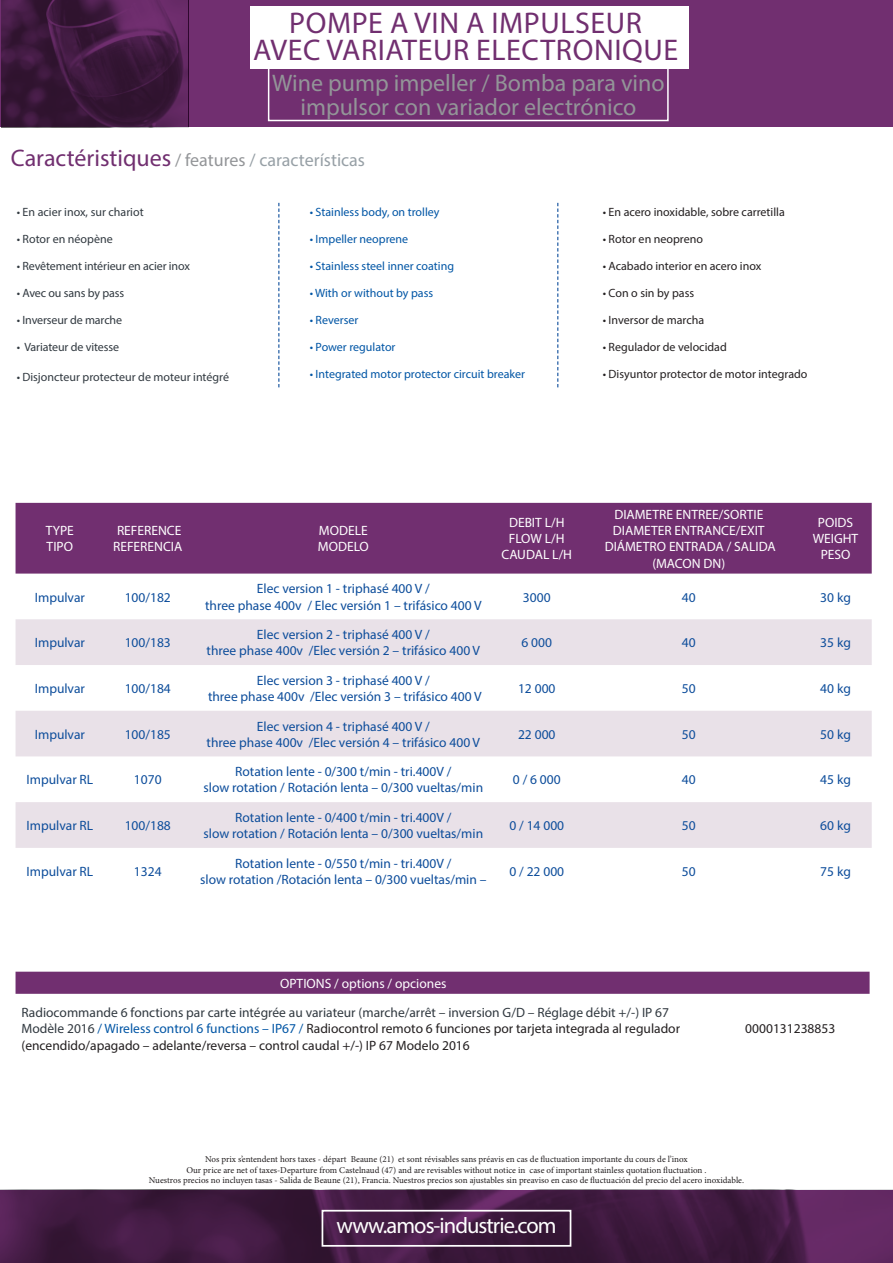
<style>
.page{position:relative;width:893px;height:1263px;background:#fff}
.page>*{position:absolute;margin:0;border:0;box-sizing:border-box;transform-origin:0 0}
.t1{font:30px "Myriad Pro";letter-spacing:.02em;color:#712f70}
.t2{font:24px/24px "Myriad Pro";color:#939598;text-align:center}
.t3{font:24px "Myriad Pro";color:#712f70}
.t4{font:22.5px "Myriad Pro";letter-spacing:-.045em;color:#fff}
.t5{font:13.5px "Myriad Pro";color:#0d4d9b}
.t6{font:13.5px/16.2px "Myriad Pro";color:#231f20}
.t7{font:13.5px "Myriad Pro";color:#fff}
.t8{font:12px "Myriad Pro";color:#231f20}
.t9{font:12px "Myriad Pro";letter-spacing:-.01em;color:#313940}
.t10{font:12px "Myriad Pro";color:#0155a5}
.t11{font:9px "Minion Pro";color:#231f20}
.s1{font-size:18px;color:#939598}
.s2{font-size:18px;color:#97a0a6}
.s3{color:#313940}
.s4{color:#0155a5}
</style>
<div class="page">
<svg style="left:0;top:1190px;width:893px;height:73px;fill:#401a41"></svg>
<div style="left:322px;top:1210px;width:249px;height:37px;border:2px solid #fff"></div>
<div style="left:189px;top:0;width:704px;height:127px;background:#712f70"></div>
<div style="left:268px;top:68px;width:401px;height:53px;border:2px solid #fff"></div>
<div style="left:250px;top:7px;width:439px;height:62px;background:#fff"></div>
<svg style="left:0;top:0;width:189px;height:127px"></svg>
<svg style="left:278px;top:203px;width:1px;height:184px"></svg>
<svg style="left:557px;top:203px;width:1px;height:184px"></svg>
<div style="left:16px;top:503px;width:856px;height:71px;background:#712f70"></div>
<svg style="left:16px;top:619px;width:856px;height:229px;fill:#e9e1e8"></svg>
<div style="left:16px;top:972px;width:854px;height:22px;background:#712f70"></div>
<p class="t1" style="left:289px;top:4px;width:354px">POMPE A VIN A IMPULSEUR</p>
<p class="t1" style="left:253px;top:31px;width:427px">AVEC VARIATEUR ELECTRONIQUE</p>
<p class="t2" style="left:272px;top:70px;width:394px">Wine pump impeller / Bomba para vino impulsor con variador electrónico</p>
<p class="t3" style="left:11px;top:143px;width:356px">Caractéristiques <span class="s1">/ features</span> <span class="s2">/ características</span></p>
<p class="t9" style="left:17px;top:204px;width:128px">• En acier inox, sur chariot</p>
<p class="t9" style="left:17px;top:231px;width:97px">• Rotor en néopène</p>
<p class="t9" style="left:17px;top:258px;width:175px">• Revêtement intérieur en acier inox</p>
<p class="t9" style="left:17px;top:285px;width:109px">• Avec ou sans by pass</p>
<p class="t9" style="left:17px;top:312px;width:107px">• Inverseur de marche</p>
<p class="t9" style="left:17px;top:339px;width:104px">• Variateur de vitesse</p>
<p class="t9" style="left:17px;top:369px;width:214px">• Disjoncteur protecteur de moteur intégré</p>
<p class="t10" style="left:310px;top:204px;width:131px">• Stainless body, on trolley</p>
<p class="t10" style="left:310px;top:231px;width:100px">• Impeller neoprene</p>
<p class="t10" style="left:310px;top:258px;width:146px">• Stainless steel inner coating</p>
<p class="t10" style="left:310px;top:285px;width:125px">• With or without by pass</p>
<p class="t10" style="left:310px;top:312px;width:50px">• Reverser</p>
<p class="t10" style="left:310px;top:339px;width:87px">• Power regulator</p>
<p class="t10" style="left:310px;top:366px;width:217px">• Integrated motor protector circuit breaker</p>
<p class="t8" style="left:603px;top:204px;width:184px">• En acero inoxidable, sobre carretilla</p>
<p class="t8" style="left:603px;top:231px;width:102px">• Rotor en neopreno</p>
<p class="t8" style="left:603px;top:258px;width:160px">• Acabado interior en acero inox</p>
<p class="t8" style="left:603px;top:285px;width:93px">• Con o sin by pass</p>
<p class="t8" style="left:603px;top:312px;width:103px">• Inversor de marcha</p>
<p class="t8" style="left:603px;top:339px;width:126px">• Regulador de velocidad</p>
<p class="t8" style="left:603px;top:366px;width:206px">• Disyuntor protector de motor integrado</p>
<p class="t7" style="left:46px;top:522px;width:30px">TYPE</p>
<p class="t7" style="left:47px;top:538px;width:28px">TIPO</p>
<p class="t7" style="left:117px;top:522px;width:66px">REFERENCE</p>
<p class="t7" style="left:113px;top:538px;width:71px">REFERENCIA</p>
<p class="t7" style="left:319px;top:522px;width:50px">MODELE</p>
<p class="t7" style="left:318px;top:538px;width:52px">MODELO</p>
<p class="t7" style="left:509px;top:514px;width:57px">DEBIT L/H</p>
<p class="t7" style="left:509px;top:530px;width:57px">FLOW L/H</p>
<p class="t7" style="left:501px;top:547px;width:72px">CAUDAL L/H</p>
<p class="t7" style="left:614px;top:506px;width:150px">DIAMETRE ENTREE/SORTIE</p>
<p class="t7" style="left:613px;top:522px;width:153px">DIAMETER ENTRANCE/EXIT</p>
<p class="t7" style="left:605px;top:538px;width:173px">DIÁMETRO ENTRADA / SALIDA</p>
<p class="t7" style="left:652px;top:555px;width:74px">(MACON DN)</p>
<p class="t7" style="left:818px;top:514px;width:37px">POIDS</p>
<p class="t7" style="left:813px;top:530px;width:47px">WEIGHT</p>
<p class="t7" style="left:821px;top:547px;width:31px">PESO</p>
<p class="t5" style="left:35px;top:589px;width:52px">Impulvar</p>
<p class="t5" style="left:125px;top:589px;width:48px">100/182</p>
<p class="t5" style="left:257px;top:580px;width:175px">Elec version 1 - triphasé 400 V /</p>
<p class="t5" style="left:205px;top:597px;width:278px">three phase 400v / Elec versión 1 – trifásico 400 V</p>
<p class="t5" style="left:523px;top:589px;width:29px">3000</p>
<p class="t5" style="left:682px;top:589px;width:15px">40</p>
<p class="t5" style="left:820px;top:589px;width:32px">30 kg</p>
<p class="t5" style="left:35px;top:634px;width:52px">Impulvar</p>
<p class="t5" style="left:125px;top:634px;width:48px">100/183</p>
<p class="t5" style="left:257px;top:626px;width:175px">Elec version 2 - triphasé 400 V /</p>
<p class="t5" style="left:207px;top:642px;width:275px">three phase 400v /Elec versión 2 – trifásico 400 V</p>
<p class="t5" style="left:521px;top:634px;width:32px">6 000</p>
<p class="t5" style="left:682px;top:634px;width:15px">40</p>
<p class="t5" style="left:820px;top:634px;width:32px">35 kg</p>
<p class="t5" style="left:35px;top:680px;width:52px">Impulvar</p>
<p class="t5" style="left:125px;top:680px;width:48px">100/184</p>
<p class="t5" style="left:257px;top:672px;width:175px">Elec version 3 - triphasé 400 V /</p>
<p class="t5" style="left:208px;top:688px;width:275px">three phase 400v /Elec versión 3 – trifásico 400 V</p>
<p class="t5" style="left:518px;top:680px;width:39px">12 000</p>
<p class="t5" style="left:682px;top:680px;width:15px">50</p>
<p class="t5" style="left:820px;top:680px;width:32px">40 kg</p>
<p class="t5" style="left:35px;top:726px;width:52px">Impulvar</p>
<p class="t5" style="left:125px;top:726px;width:48px">100/185</p>
<p class="t5" style="left:257px;top:718px;width:175px">Elec version 4 - triphasé 400 V /</p>
<p class="t5" style="left:207px;top:734px;width:275px">three phase 400v /Elec versión 4 – trifásico 400 V</p>
<p class="t5" style="left:518px;top:726px;width:39px">22 000</p>
<p class="t5" style="left:682px;top:726px;width:15px">50</p>
<p class="t5" style="left:820px;top:726px;width:32px">50 kg</p>
<p class="t5" style="left:26px;top:771px;width:68px">Impulvar RL</p>
<p class="t5" style="left:134px;top:771px;width:29px">1070</p>
<p class="t5" style="left:235px;top:763px;width:218px">Rotation lente - 0/300 t/min - tri.400V /</p>
<p class="t5" style="left:204px;top:780px;width:281px">slow rotation / Rotación lenta – 0/300 vueltas/min</p>
<p class="t5" style="left:513px;top:771px;width:49px">0 / 6 000</p>
<p class="t5" style="left:682px;top:771px;width:15px">40</p>
<p class="t5" style="left:820px;top:771px;width:32px">45 kg</p>
<p class="t5" style="left:26px;top:817px;width:68px">Impulvar RL</p>
<p class="t5" style="left:125px;top:817px;width:48px">100/188</p>
<p class="t5" style="left:235px;top:809px;width:218px">Rotation lente - 0/400 t/min - tri.400V /</p>
<p class="t5" style="left:204px;top:825px;width:281px">slow rotation / Rotación lenta – 0/300 vueltas/min</p>
<p class="t5" style="left:509px;top:817px;width:56px">0 / 14 000</p>
<p class="t5" style="left:682px;top:817px;width:15px">50</p>
<p class="t5" style="left:820px;top:817px;width:32px">60 kg</p>
<p class="t5" style="left:26px;top:863px;width:68px">Impulvar RL</p>
<p class="t5" style="left:134px;top:863px;width:29px">1324</p>
<p class="t5" style="left:235px;top:855px;width:218px">Rotation lente - 0/550 t/min - tri.400V /</p>
<p class="t5" style="left:200px;top:871px;width:288px">slow rotation /Rotación lenta – 0/300 vueltas/min –</p>
<p class="t5" style="left:509px;top:863px;width:56px">0 / 22 000</p>
<p class="t5" style="left:682px;top:863px;width:15px">50</p>
<p class="t5" style="left:820px;top:863px;width:32px">75 kg</p>
<p class="t7" style="left:280px;top:975px;width:168px">OPTIONS / options / opciones</p>
<p class="t6" style="left:22px;top:1004px;width:660px"><span class="s3">Radiocommande 6 fonctions par carte intégrée au variateur (marche/arrêt – inversion G/D – Réglage débit +/-) IP 67<br>Modèle 2016</span> <span class="s4">/ Wireless control 6 functions – IP67 /</span> Radiocontrol remoto 6 funciones por tarjeta integrada al regulador (encendido/apagado – adelante/reversa – control caudal +/-) IP 67 Modelo 2016</p>
<p class="t6" style="left:745px;top:1020px;width:92px">0000131238853</p>
<p class="t11" style="left:205px;top:1153px;width:484px">Nos prix s’entendent hors taxes - départ Beaune (21) et sont révisables sans préavis en cas de fluctuation importante du cours de l’inox</p>
<p class="t11" style="left:186px;top:1164px;width:522px">Our price are net of taxes-Departure from Castelnaud (47) and are revisables without notice in case of important stainless quotation fluctuation .</p>
<p class="t11" style="left:149px;top:1174px;width:597px">Nuestros precios no incluyen tasas - Salida de Beaune (21), Francia. Nuestros precios son ajustables sin preaviso en caso de fluctuación del precio del acero inoxidable.</p>
<p class="t4" style="left:336px;top:1212px;width:222px">www.amos-industrie.com</p>
</div>
